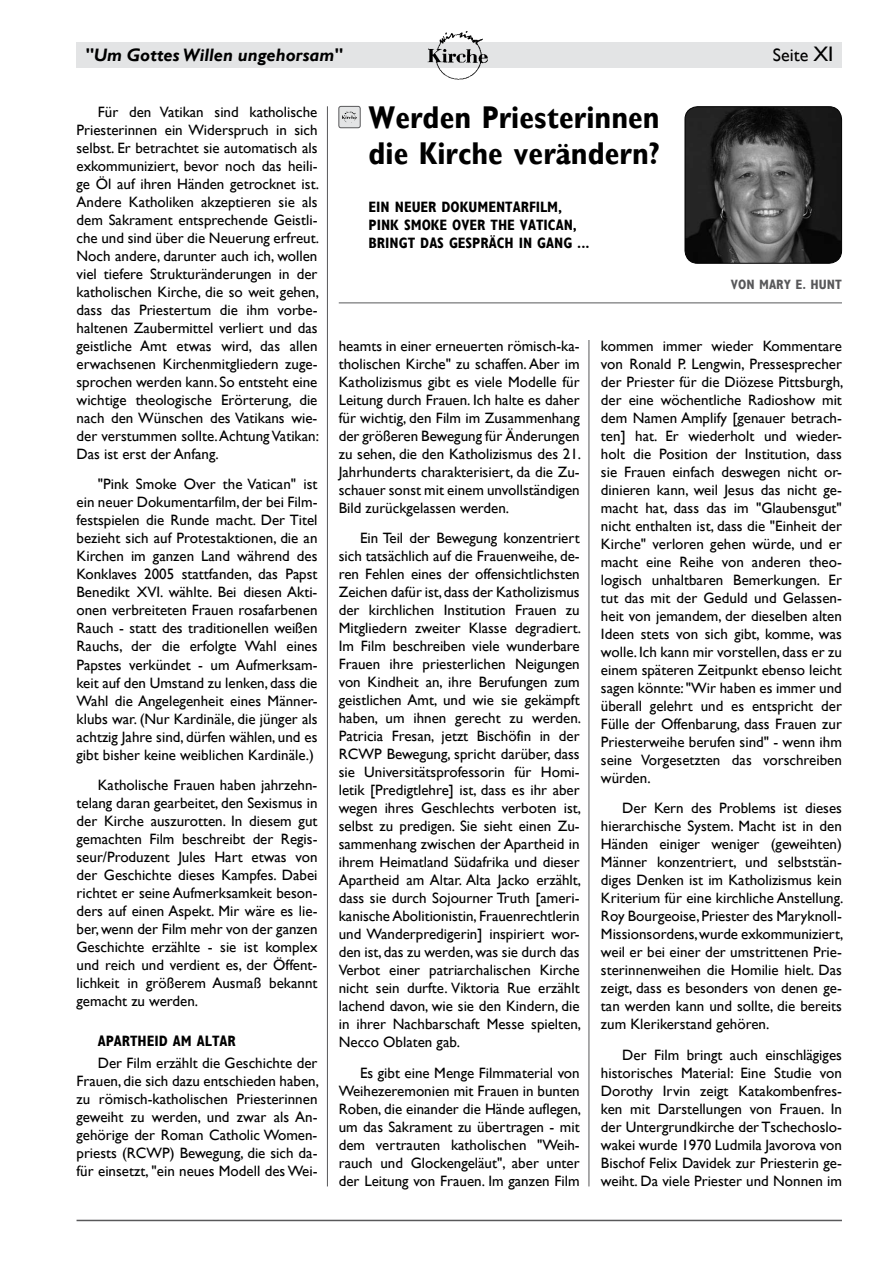
<style>
.page{position:relative;width:893px;height:1263px;background:#fff}
.page>*{position:absolute;margin:0;border:0;box-sizing:border-box;transform-origin:0 0}
.t1{font:700 31.5px/36px "Gill Sans Condensed";color:#000}
.t2{font:italic 700 18px "Gill Sans";color:#000}
.t3{font:18px "Gill Sans";color:#000}
.t4{font:15px/18px "Gill Sans";color:#000;text-align:justify}
.t5{font:700 15px/18px "Gill Sans Condensed";color:#000}
.t6{font:700 13.5px "Gill Sans Condensed";color:#58585a}
.s1{font-size:21px}
</style>
<div class="page">
<div style="left:77px;top:43px;width:765px;height:25px;background:#e3e4e5"></div>
<img style="left:426px;top:31px;width:65px;height:49px">
<hr style="left:77px;top:1220px;width:765px;height:1px;background:#58585a">
<hr style="left:589px;top:106px;width:1px;height:1080px;background:#58585a">
<hr style="left:327px;top:106px;width:1px;height:1080px;background:#58585a">
<div style="left:339px;top:106px;width:503px;height:234px;background:#fff"></div>
<hr style="left:339px;top:302px;width:503px;height:2px;background:#8f9092">
<div style="left:339px;top:106px;width:21px;height:22px;background:#e3e4e5;border-radius:2px"></div>
<img style="left:342px;top:111px;width:15px;height:12px">
<div style="left:339px;top:106px;width:21px;height:22px;border:1px solid #58585a;border-radius:2px"></div>
<img style="left:685px;top:107px;width:157px;height:156px">
<div style="left:685px;top:106px;width:157px;height:158px;border:1px solid #000;border-radius:13px"></div>
<p class="t2" style="left:85px;top:45px;width:259px">"Um Gottes Willen ungehorsam"</p>
<p class="t3" style="left:773px;top:45px;width:62px">Seite <span class="s1">XI</span></p>
<p class="t4" style="left:77px;top:103px;width:244px;text-indent:21px">Für den Vatikan sind katholische Priesterinnen ein Widerspruch in sich selbst. Er betrachtet sie automatisch als exkommuniziert, bevor noch das heili&shy;ge Öl auf ihren Händen getrocknet ist.<br>Andere Katholiken akzeptieren sie als dem Sakrament entsprechende Geistli&shy;che und sind über die Neuerung erfreut.<br>Noch andere, darunter auch ich, wollen viel tiefere Strukturänderungen in der katholischen Kirche, die so weit gehen, dass das Priestertum die ihm vorbe&shy;haltenen Zaubermittel verliert und das geistliche Amt etwas wird, das allen erwachsenen Kirchenmitgliedern zuge&shy;sprochen werden kann. So entsteht eine wichtige theologische Erörterung, die nach den Wünschen des Vatikans wie&shy;der verstummen sollte. Achtung Vatikan:<br>Das ist erst der Anfang.</p>
<p class="t4" style="left:77px;top:476px;width:242px;text-indent:21px">"Pink Smoke Over the Vatican" ist ein neuer Dokumentarfilm, der bei Film&shy;festspielen die Runde macht. Der Titel bezieht sich auf Protestaktionen, die an Kirchen im ganzen Land während des Konklaves 2005 stattfanden, das Papst Benedikt XVI. wählte. Bei diesen Akti&shy;onen verbreiteten Frauen rosafarbenen Rauch - statt des traditionellen weißen Rauchs, der die erfolgte Wahl eines Papstes verkündet - um Aufmerksam&shy;keit auf den Umstand zu lenken, dass die Wahl die Angelegenheit eines Männer&shy;klubs war. (Nur Kardinäle, die jünger als achtzig Jahre sind, dürfen wählen, und es gibt bisher keine weiblichen Kardinäle.)</p>
<p class="t4" style="left:77px;top:776px;width:242px;text-indent:21px">Katholische Frauen haben jahrzehn&shy;telang daran gearbeitet, den Sexismus in der Kirche auszurotten. In diesem gut gemachten Film beschreibt der Regis&shy;seur/Produzent Jules Hart etwas von der Geschichte dieses Kampfes. Dabei richtet er seine Aufmerksamkeit beson&shy;ders auf einen Aspekt. Mir wäre es lie&shy;ber, wenn der Film mehr von der ganzen Geschichte erzählte - sie ist komplex und reich und verdient es, der Öffent&shy;lichkeit in größerem Ausmaß bekannt gemacht zu werden.</p>
<p class="t5" style="left:98px;top:1031px;width:139px">APARTHEID AM ALTAR</p>
<p class="t4" style="left:77px;top:1054px;width:244px;text-indent:21px">Der Film erzählt die Geschichte der Frauen, die sich dazu entschieden haben, zu römisch-katholischen Priesterinnen geweiht zu werden, und zwar als An&shy;gehörige der Roman Catholic Women&shy;priests (RCWP) Bewegung, die sich da&shy;für einsetzt, "ein neues Modell des Wei-</p>
<h1 class="t1" style="left:369px;top:99px;width:293px">WERDEN PRIESTERINNEN<br>DIE KIRCHE VERÄNDERN?</h1>
<p class="t5" style="left:369px;top:197px;width:102px">EIN NEUER DOKUM</p>
<p class="t5" style="left:369px;top:197px;width:222px;text-indent:120px">ENTARFILM,<br>PINK SMOKE OVER THE VATICAN,<br>BRINGT DAS GESPRÄCH IN GANG ...</p>
<p class="t6" style="left:731px;top:277px;width:113px">VON MARY E. HU NT</p>
<p class="t4" style="left:339px;top:337px;width:244px">heamts in einer erneuerten römisch-ka&shy;tholischen Kirche" zu schaffen. Aber im Katholizismus gibt es viele Modelle für Leitung durch Frauen. Ich halte es daher für wichtig, den Film im Zusammenhang der größeren Bewegung für Änderungen zu sehen, die den Katholizismus des 21.<br>Jahrhunderts charakterisiert, da die Zu&shy;schauer sonst mit einem unvollständigen Bild zurückgelassen werden.</p>
<p class="t4" style="left:339px;top:529px;width:244px;text-indent:21px">Ein Teil der Bewegung konzentriert sich tatsächlich auf die Frauenweihe, de&shy;ren Fehlen eines der offensichtlichsten Zeichen dafür ist, dass der Katholizismus der kirchlichen Institution Frauen zu Mitgliedern zweiter Klasse degradiert.<br>Im Film beschreiben viele wunderbare Frauen ihre priesterlichen Neigungen von Kindheit an, ihre Berufungen zum geistlichen Amt, und wie sie gekämpft haben, um ihnen gerecht zu werden.<br>Patricia Fresan, jetzt Bischöfin in der RCWP Bewegung, spricht darüber, dass sie Universitätsprofessorin für Homi&shy;letik [Predigtlehre] ist, dass es ihr aber wegen ihres Geschlechts verboten ist, selbst zu predigen. Sie sieht einen Zu&shy;sammenhang zwischen der Apartheid in ihrem Heimatland Südafrika und dieser Apartheid am Altar. Alta Jacko erzählt, dass sie durch Sojourner Truth [ameri&shy;kanische Abolitionistin, Frauenrechtlerin und Wanderpredigerin] inspiriert wor&shy;den ist, das zu werden, was sie durch das Verbot einer patriarchalischen Kirche nicht sein durfte. Viktoria Rue erzählt lachend davon, wie sie den Kindern, die in ihrer Nachbarschaft Messe spielten, Necco Oblaten gab.</p>
<p class="t4" style="left:339px;top:1064px;width:244px;text-indent:21px">Es gibt eine Menge Filmmaterial von Weihezeremonien mit Frauen in bunten Roben, die einander die Hände auflegen, um das Sakrament zu übertragen - mit dem vertrauten katholischen "Weih&shy;rauch und Glockengeläut", aber unter der Leitung von Frauen. Im ganzen Film</p>
<p class="t4" style="left:601px;top:337px;width:244px">kommen immer wieder Kommentare von Ronald P. Lengwin, Pressesprecher der Priester für die Diözese Pittsburgh, der eine wöchentliche Radioshow mit dem Namen Amplify [genauer betrach&shy;ten] hat. Er wiederholt und wieder&shy;holt die Position der Institution, dass sie Frauen einfach deswegen nicht or&shy;dinieren kann, weil Jesus das nicht ge&shy;macht hat, dass das im "Glaubensgut" nicht enthalten ist, dass die "Einheit der Kirche" verloren gehen würde, und er macht eine Reihe von anderen theo&shy;logisch unhaltbaren Bemerkungen. Er tut das mit der Geduld und Gelassen&shy;heit von jemandem, der dieselben alten Ideen stets von sich gibt, komme, was wolle. Ich kann mir vorstellen, dass er zu einem späteren Zeitpunkt ebenso leicht sagen könnte: "Wir haben es immer und überall gelehrt und es entspricht der Fülle der Offenbarung, dass Frauen zur Priesterweihe berufen sind" - wenn ihm seine Vorgesetzten das vorschreiben würden.</p>
<p class="t4" style="left:601px;top:799px;width:244px;text-indent:21px">Der Kern des Problems ist dieses hierarchische System. Macht ist in den Händen einiger weniger (geweihten)<br>Männer konzentriert, und selbststän&shy;diges Denken ist im Katholizismus kein Kriterium für eine kirchliche Anstellung.<br>Roy Bourgeoise, Priester des Maryknoll-Missionsordens, wurde exkommuniziert, weil er bei einer der umstrittenen Prie&shy;sterinnenweihen die Homilie hielt. Das zeigt, dass es besonders von denen ge&shy;tan werden kann und sollte, die bereits zum Klerikerstand gehören.</p>
<p class="t4" style="left:601px;top:1046px;width:242px;text-indent:21px">Der Film bringt auch einschlägiges historisches Material: Eine Studie von Dorothy Irvin zeigt Katakombenfres&shy;ken mit Darstellungen von Frauen. In der Untergrundkirche der Tschechoslo&shy;wakei wurde 1970 Ludmila Javorova von Bischof Felix Davidek zur Priesterin ge&shy;weiht. Da viele Priester und Nonnen im</p>
</div>
